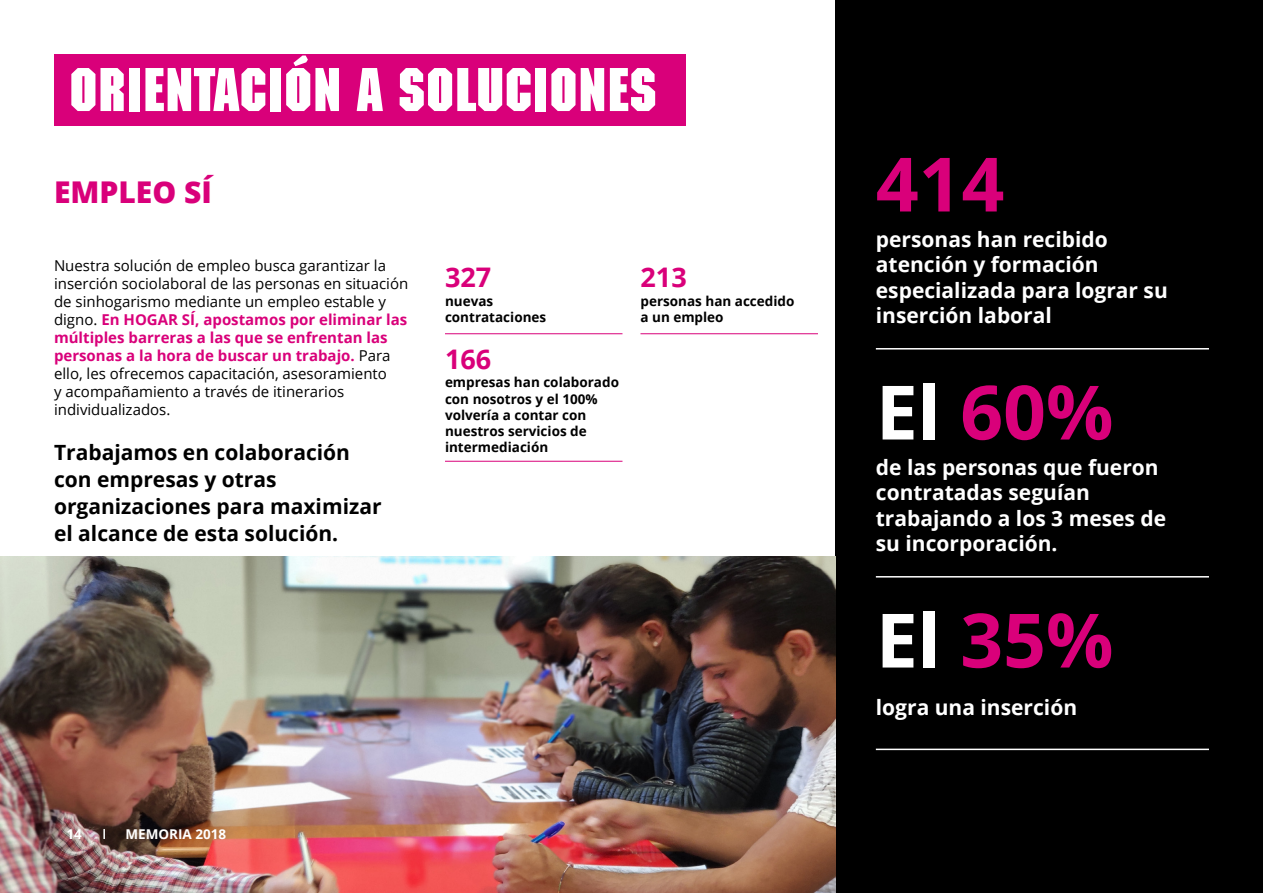
<style>
.page{position:relative;width:1263px;height:893px;background:#fff}
.page>*{position:absolute;margin:0;border:0;box-sizing:border-box;transform-origin:0 0}
.t1{font:700 75px "Open Sans";color:#d9007a}
.t2{font:700 60px "Machine Std";color:#fff}
.t3{font:800 30px "Open Sans";color:#d9007a}
.t4{font:700 27px "Open Sans";color:#d9007a}
.t5{font:700 21px/25.2px "Open Sans";color:#fff}
.t6{font:700 21px/27px "Open Sans";color:#000}
.t7{font:15px/18px "Open Sans";color:#000}
.t8{font:700 13.5px/16.2px "Open Sans";color:#000}
.t9{font:700 13.5px "Open Sans";color:#fff}
.s1{font-weight:700;color:#d9007a}
.s2{color:#fff}
</style>
<div class="page">
<div style="left:54px;top:54px;width:631px;height:71px;background:#d9007a"></div>
<hr style="left:445px;top:333px;width:177px;height:1px;background:#d9007a">
<hr style="left:640px;top:333px;width:178px;height:1px;background:#d9007a">
<hr style="left:445px;top:461px;width:177px;height:1px;background:#d9007a">
<div style="left:835px;top:0;width:428px;height:893px;background:#000"></div>
<hr style="left:876px;top:348px;width:333px;height:1px;background:#fff">
<hr style="left:876px;top:576px;width:333px;height:1px;background:#fff">
<hr style="left:876px;top:749px;width:333px;height:1px;background:#fff">
<img style="left:0;top:556px;width:835px;height:337px">
<svg style="left:103px;top:829px;width:2px;height:10px"></svg>
<p class="t2" style="left:69px;top:54px;width:590px">ORIENTACIÓN A SOLUCIONES</p>
<p class="t3" style="left:54px;top:169px;width:159px">EMPLEO SÍ</p>
<p class="t7" style="left:54px;top:256px;width:356px">Nuestra solución de empleo busca garantizar la inserción sociolaboral de las personas en situación de sinhogarismo mediante un empleo estable y digno. <span class="s1">En HOGAR SÍ, apostamos por eliminar las múltiples barreras a las que se enfrentan las personas a la hora de buscar un trabajo.</span> Para ello, les ofrecemos capacitación, asesoramiento<br>y acompañamiento a través de itinerarios individualizados.</p>
<p class="t6" style="left:54px;top:438px;width:298px">Trabajamos en colaboración</p>
<p class="t6" style="left:54px;top:465px;width:329px">con empresas y otras organizaciones para maximizar</p>
<p class="t6" style="left:54px;top:519px;width:286px">el alcance de esta solución.</p>
<p class="t4" style="left:445px;top:258px;width:48px">327</p>
<p class="t4" style="left:640px;top:258px;width:48px">213</p>
<p class="t8" style="left:445px;top:292px;width:50px">nuevas</p>
<p class="t8" style="left:445px;top:308px;width:103px">contrataciones</p>
<p class="t8" style="left:640px;top:292px;width:155px">personas han accedido</p>
<p class="t8" style="left:640px;top:308px;width:85px">a un empleo</p>
<p class="t4" style="left:445px;top:340px;width:48px">166</p>
<p class="t8" style="left:445px;top:374px;width:176px">empresas han colaborado con nosotros y el 100% volvería a contar con nuestros servicios de intermediación</p>
<p class="t9" style="left:67px;top:824px;width:17px">14</p>
<p class="t9" style="left:125px;top:824px;width:102px">MEMORIA 2018</p>
<p class="t1" style="left:876px;top:131px;width:130px">414</p>
<p class="t5" style="left:876px;top:226px;width:293px">personas han recibido atención y formación especializada para lograr su inserción laboral</p>
<p class="t1" style="left:876px;top:359px;width:239px"><span class="s2">El</span> 60%</p>
<p class="t5" style="left:876px;top:454px;width:292px">de las personas que fueron contratadas seguían trabajando a los 3 meses de su incorporación.</p>
<p class="t1" style="left:876px;top:587px;width:239px"><span class="s2">El</span> 35%</p>
<p class="t5" style="left:876px;top:694px;width:203px">logra una inserción</p>
</div>
